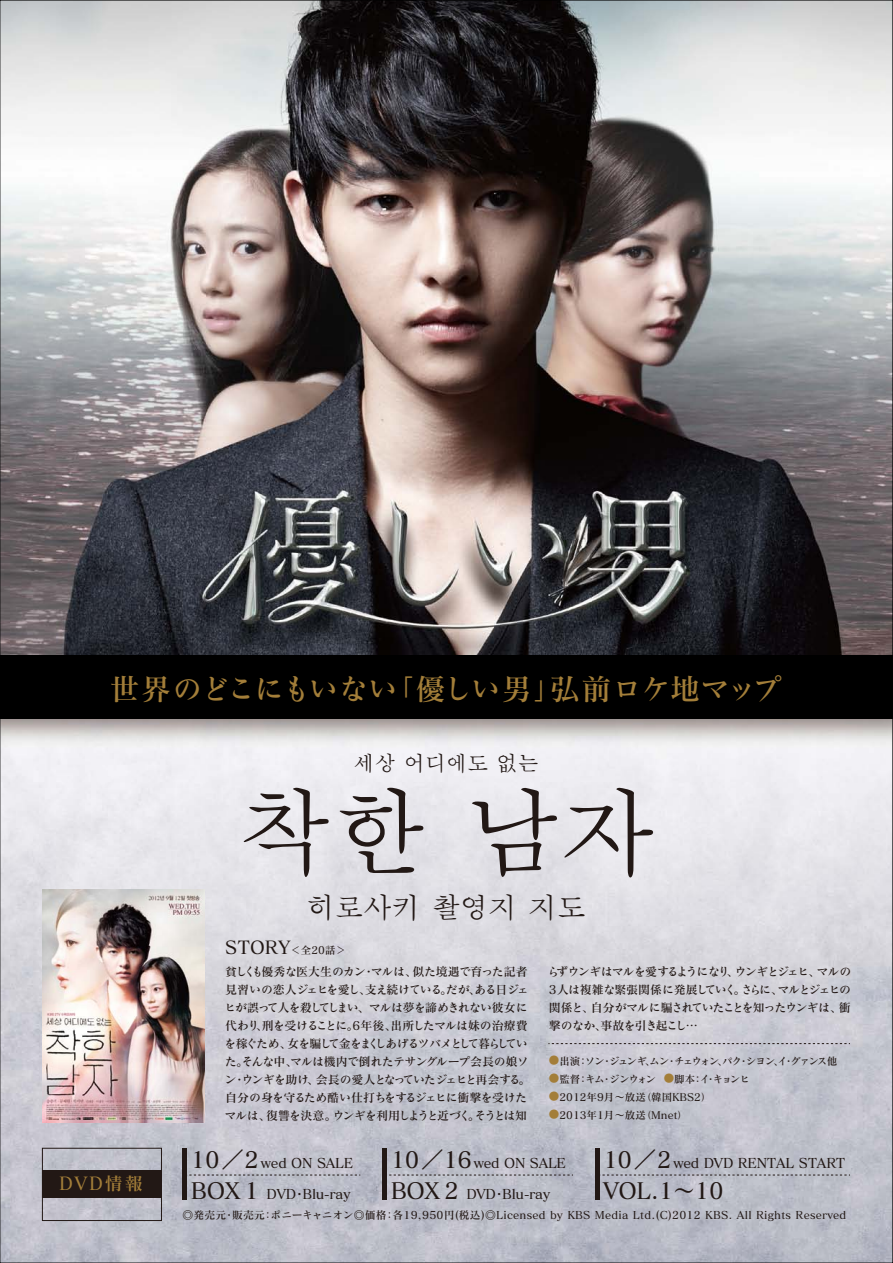
<style>
.page{position:relative;width:893px;height:1263px;background:#fff}
.page>*{position:absolute;margin:0;border:0;box-sizing:border-box;transform-origin:0 0}
.t1{font:95.25px "Apple Myungjo";color:#221815}
.t2{font:30px "Matisse V Pro DB";letter-spacing:-.04em;color:#a37e39}
.t3{font:28.5px "Apple Myungjo";color:#221815}
.t4{font:22.5px "Matisse V Pro DB";color:#221815}
.t5{font:21px "Apple Myungjo";color:#221815}
.t6{font:18px "Matisse V Pro DB";letter-spacing:.1em;color:#a37e39}
.t7{font:13.5px "Matisse V Pro DB";letter-spacing:-.02em;color:#221815}
.t8{font:12px/18px "Matisse V Pro DB";letter-spacing:-.09em;color:#221815}
.t9{font:11.85px "Matisse V Pro DB";letter-spacing:-.105em;color:#221815}
.t10{font:10.8px "Matisse V Pro DB";letter-spacing:.02em;color:#221815}
.t11{font:10.5px "Matisse V Pro DB";color:#221815}
.t12{font:10.5px "Matisse V Pro DB";letter-spacing:-.15em;color:#221815}
.t13{font:10.5px "Matisse V Pro DB";letter-spacing:-.12em;color:#221815}
.s1{font-size:18px}
.s2{font-size:12px}
.s3{font-size:11.85px}
.s4{color:#a37e39}
.s5{font-size:22.5px}
</style>
<div class="page">
<img style="left:2px;top:2px;width:889px;height:1259px">
<div style="left:42px;top:1170px;width:119px;height:28px;background:#221815"></div>
<div style="left:42px;top:1148px;width:120px;height:73px;border:1px solid #221815"></div>
<div style="left:0;top:655px;width:893px;height:64px;background:#000"></div>
<img style="left:42px;top:889px;width:162px;height:234px">
<div style="left:182px;top:1148px;width:5px;height:51px;background:#221815"></div>
<svg style="left:187px;top:1175px;width:173px;height:1px"></svg>
<hr style="left:382px;top:1148px;width:4px;height:51px;background:#221815">
<svg style="left:386px;top:1175px;width:187px;height:1px"></svg>
<hr style="left:595px;top:1148px;width:4px;height:51px;background:#221815">
<svg style="left:599px;top:1175px;width:251px;height:1px"></svg>
<svg style="left:548px;top:1043px;width:302px;height:1px"></svg>
<h2 class="t2" style="left:110px;top:670px;width:673px">世界のどこにもいない「優しい男」弘前ロケ地マップ</h2>
<h3 class="t5" style="left:354px;top:751px;width:186px">세상 어디에도 없는</h3>
<h1 class="t1" style="left:237px;top:778px;width:421px">착한 남자</h1>
<h3 class="t3" style="left:307px;top:891px;width:281px">히로사키 촬영지 지도</h3>
<p class="t11" style="left:225px;top:943px;width:122px"><span class="s1">STORY</span>＜全20話＞</p>
<h3 class="t6" style="left:59px;top:1172px;width:85px">DVD情報</h3>
<p class="t8" style="left:224px;top:962px;width:308px">貧しくも優秀な医大生のカン・マルは、似た境遇で育った記者見習いの恋人ジェヒを愛し、支え続けている。だが、ある日ジェヒが誤って人を殺してしまい、マルは夢を諦めきれない彼女に代わり、刑を受けることに。6年後、出所したマルは妹の治療費を稼ぐため、女を騙して金をまくしあげるツバメとして暮らしていた。そんな中、マルは機内で倒れたテサングループ会長の娘ソン・ウンギを助け、会長の愛人となっていたジェヒと再会する。自分の身を守るため酷い仕打ちをするジェヒに衝撃を受けたマルは、復讐を決意。ウンギを利用しようと近づく。そうとは知</p>
<p class="t8" style="left:547px;top:962px;width:306px">らずウンギはマルを愛するようになり、ウンギとジェヒ、マルの</p>
<p class="t9" style="left:549px;top:982px;width:304px"><span class="s2">3</span>人は複雑な緊張関係に発展していく。さらに、マルとジェヒの</p>
<p class="t8" style="left:549px;top:998px;width:303px"><span class="s3">関</span>係と、自分がマルに騙されていたことを知ったウンギは、衝撃のなか、事故を引き起こし…</p>
<p class="t12" style="left:549px;top:1054px;width:290px"><span class="s4">●</span>出演：ソン・ジュンギ、ムン・チェウォン、パク・シヨン、イ・グァンス他</p>
<p class="t13" style="left:549px;top:1072px;width:212px"><span class="s4">●</span>監督：キム・ジンウォン <span class="s4">●</span>脚本：イ・キョンヒ　</p>
<p class="t11" style="left:549px;top:1090px;width:164px"><span class="s4">●</span>2012年9月～放送（韓国KBS2）</p>
<p class="t11" style="left:549px;top:1108px;width:141px"><span class="s4">●</span>2013年1月～放送（Mnet）</p>
<p class="t7" style="left:603px;top:1154px;width:244px"><span class="s5">10／2</span>wed DVD RENTAL START</p>
<h3 class="t4" style="left:603px;top:1176px;width:122px">VOL.1～10</h3>
<p class="t10" style="left:182px;top:1208px;width:665px">◎発売元・販売元：ポニーキャニオン◎価格：各19,950円(税込)◎Licensed by KBS Media Ltd.(C)2012 KBS. All Rights Reserved</p>
<p class="t7" style="left:191px;top:1154px;width:164px"><span class="s5">10／2</span>wed ON SALE</p>
<p class="t7" style="left:191px;top:1186px;width:161px"><span class="s5">BOX 1</span> DVD・Blu-ray</p>
<p class="t7" style="left:391px;top:1154px;width:177px"><span class="s5">10／16</span>wed ON SALE</p>
<p class="t7" style="left:391px;top:1186px;width:161px"><span class="s5">BOX 2</span> DVD・Blu-ray</p>
</div>
